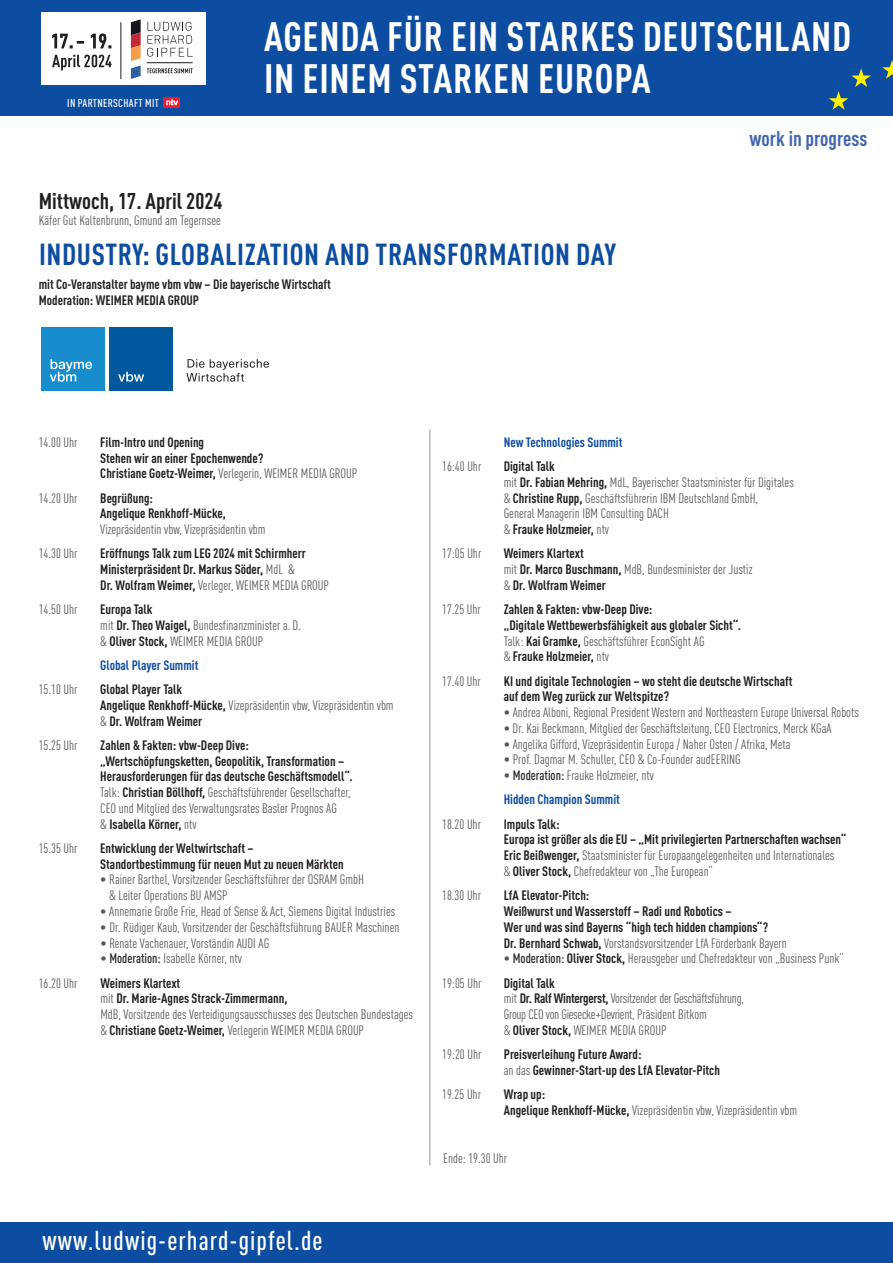
<style>
.page{position:relative;width:893px;height:1263px;background:#fff}
.page>*{position:absolute;margin:0;border:0;box-sizing:border-box;transform-origin:0 0}
.t1{font:700 condensed 40.5px/42px "DIN Pro";letter-spacing:.02em;color:#fff}
.t2{font:700 condensed 30px "DIN Pro";letter-spacing:.02em;color:#0d4da1}
.t3{font:500 condensed 27px "DIN Pro";letter-spacing:.04em;color:#fff}
.t4{font:700 condensed 22.5px "DIN Pro";color:#231f20}
.t5{font:700 condensed 21px "DIN Pro";color:#4365b0}
.t6{font:700 condensed 13.5px/15.8px "DIN Pro";color:#231f20}
.t7{font:condensed 13.5px/15.8px "DIN Pro";color:#57585a}
.t8{font:condensed 13.5px/15.8px "DIN Pro";letter-spacing:-.02em;color:#57585a}
.t9{font:700 condensed 13.5px "DIN Pro";color:#0d4da1}
.t10{font:500 condensed 11.25px "DIN Pro";letter-spacing:.03em;color:#fff}
.s1{font-weight:400;color:#57585a}
.s2{font-weight:700;color:#231f20}
.s3{font-weight:500;color:#231f20}
.s4{font-weight:700;color:#0d4da1}
</style>
<div class="page">
<div style="left:0;top:0;width:893px;height:116px;background:#0d4da1"></div>
<svg style="left:882px;top:60px;width:11px;height:19px"></svg>
<svg style="left:829px;top:68px;width:42px;height:42px"></svg>
<svg style="left:164px;top:97px;width:16px;height:11px"></svg>
<svg style="left:166px;top:99px;width:12px;height:6px"></svg>
<div style="left:41px;top:13px;width:165px;height:72px;background:#fff"></div>
<hr style="left:121px;top:22px;width:1px;height:57px;background:#231f20">
<svg style="left:147px;top:22px;width:46px;height:35px"></svg>
<svg style="left:131px;top:19px;width:10px;height:60px"></svg>
<hr style="left:147px;top:62px;width:46px;height:1px;background:#15161d">
<svg style="left:147px;top:68px;width:46px;height:5px"></svg>
<svg style="left:52px;top:55px;width:60px;height:15px"></svg>
<svg style="left:52px;top:33px;width:59px;height:15px"></svg>
<div style="left:0;top:1222px;width:893px;height:41px;background:#0d4da1"></div>
<hr style="left:429px;top:430px;width:1px;height:735px;background:#939598">
<div style="left:41px;top:328px;width:63px;height:63px;background:#178dce"></div>
<svg style="left:50px;top:359px;width:42px;height:23px"></svg>
<div style="left:109px;top:328px;width:64px;height:63px;background:#01589c"></div>
<svg style="left:118px;top:372px;width:26px;height:10px"></svg>
<svg style="left:187px;top:359px;width:82px;height:23px"></svg>
<p class="t10" style="left:67px;top:94px;width:93px">IN PARTNERSCHAFT MIT</p>
<h1 class="t1" style="left:264px;top:12px;width:589px">AGENDA FÜR EIN STARKES DEUTSCHLAND<br>IN EINEM STARKEN EUROPA</h1>
<h3 class="t5" style="left:750px;top:123px;width:119px">work in progress</h3>
<h3 class="t4" style="left:39px;top:184px;width:185px">Mittwoch, 17. April 2024</h3>
<p class="t7" style="left:39px;top:211px;width:183px">Käfer Gut Kaltenbrunn, Gmund am Tegernsee</p>
<h2 class="t2" style="left:39px;top:232px;width:578px">INDUSTRY: GLOBALIZATION AND TRANSFORMATION DAY</h2>
<p class="t6" style="left:39px;top:275px;width:294px">mit Co-Veranstalter bayme vbm vbw – Die bayerische Wirtschaft<br>Moderation: WEIMER MEDIA GROUP</p>
<p class="t7" style="left:39px;top:433px;width:40px">14.00 Uhr</p>
<p class="t6" style="left:100px;top:433px;width:259px">Film-Intro und Opening<br>Stehen wir an einer Epochenwende?<br>Christiane Goetz-Weimer, <span class="s1">Verlegerin, WEIMER MEDIA GROUP</span></p>
<p class="t7" style="left:39px;top:489px;width:40px">14.20 Uhr</p>
<p class="t6" style="left:100px;top:489px;width:127px">Begrüßung:<br>Angelique Renkhoff-Mücke,</p>
<p class="t7" style="left:100px;top:520px;width:167px">Vizepräsidentin vbw, Vizepräsidentin vbm</p>
<p class="t7" style="left:39px;top:545px;width:40px">14.30 Uhr</p>
<p class="t6" style="left:100px;top:544px;width:230px">Eröffnungs Talk zum LEG 2024 mit Schirmherr<br>Ministerpräsident Dr. Markus Söder, <span class="s1">MdL &amp;<br></span>Dr. Wolfram Weimer, <span class="s1">Verleger, WEIMER MEDIA GROUP</span></p>
<p class="t7" style="left:39px;top:600px;width:40px">14.50 Uhr</p>
<p class="t7" style="left:100px;top:600px;width:202px"><span class="s2">Europa Talk<br></span>mit <span class="s2">Dr. Theo Waigel,</span> Bundesfinanzminister a. D. &amp; <span class="s2">Oliver Stock,</span> WEIMER MEDIA GROUP</p>
<p class="t9" style="left:100px;top:655px;width:100px">Global Player Summit</p>
<p class="t7" style="left:39px;top:680px;width:40px">15.10 Uhr</p>
<p class="t6" style="left:100px;top:680px;width:295px">Global Player Talk<br>Angelique Renkhoff-Mücke, <span class="s1">Vizepräsidentin vbw, Vizepräsidentin vbm &amp;</span> Dr. Wolfram Weimer</p>
<p class="t7" style="left:39px;top:736px;width:40px">15.25 Uhr</p>
<p class="t6" style="left:100px;top:736px;width:254px">Zahlen &amp; Fakten: vbw-Deep Dive: „Wertschöpfungsketten, Geopolitik, Transformation – Herausforderungen für das deutsche Geschäftsmodell“.<br><span class="s1">Talk:</span> Christian Böllhoff, <span class="s1">Geschäftsführender Gesellschafter, CEO und Mitglied des Verwaltungsrates Basler Prognos AG<br>&amp;</span> Isabella Körner, <span class="s1">ntv</span></p>
<p class="t7" style="left:39px;top:839px;width:40px">15.35 Uhr</p>
<p class="t6" style="left:100px;top:839px;width:245px">Entwicklung der Weltwirtschaft –<br>Standortbestimmung für neuen Mut zu neuen Märkten</p>
<p class="t7" style="left:109px;top:871px;width:256px;text-indent:-9px">• Rainer Barthel, Vorsitzender Geschäftsführer der OSRAM GmbH &amp; Leiter Operations BU AMSP</p>
<p class="t7" style="left:100px;top:902px;width:296px">• Annemarie Große Frie, Head of Sense &amp; Act, Siemens Digital Industries</p>
<p class="t7" style="left:100px;top:918px;width:301px">• Dr. Rüdiger Kaub, Vorsitzender der Geschäftsführung BAUER Maschinen</p>
<p class="t7" style="left:100px;top:934px;width:171px">• Renate Vachenauer, Vorständin AUDI AG</p>
<p class="t7" style="left:100px;top:950px;width:143px">• <span class="s3">Moderation:</span> Isabelle Körner, ntv</p>
<p class="t7" style="left:39px;top:974px;width:40px">16.20 Uhr</p>
<p class="t7" style="left:100px;top:974px;width:314px"><span class="s2">Weimers Klartext<br></span>mit <span class="s2">Dr. Marie-Agnes Strack-Zimmermann,<br></span>MdB, Vorsitzende des Verteidigungsausschusses des Deutschen Bundestages &amp; <span class="s2">Christiane Goetz-Weimer,</span> Verlegerin WEIMER MEDIA GROUP</p>
<h3 class="t3" style="left:43px;top:1221px;width:282px">www.ludwig-erhard-gipfel.de</h3>
<p class="t9" style="left:504px;top:432px;width:120px">New Technologies Summit</p>
<p class="t7" style="left:442px;top:457px;width:41px">16:40 Uhr</p>
<p class="t7" style="left:504px;top:457px;width:292px"><span class="s2">Digital Talk<br></span>mit <span class="s2">Dr. Fabian Mehring,</span> MdL, Bayerischer Staatsminister für Digitales &amp; <span class="s2">Christine Rupp,</span> Geschäftsführerin IBM Deutschland GmbH,<br>General Managerin IBM Consulting DACH<br>&amp; <span class="s2">Frauke Holzmeier,</span> ntv</p>
<p class="t7" style="left:442px;top:545px;width:41px">17:05 Uhr</p>
<p class="t6" style="left:504px;top:544px;width:250px">Weimers Klartext<br><span class="s1">mit</span> Dr. Marco Buschmann, <span class="s1">MdB, Bundesminister der Justiz &amp;</span> Dr. Wolfram Weimer</p>
<p class="t7" style="left:442px;top:600px;width:40px">17.25 Uhr</p>
<p class="t6" style="left:504px;top:600px;width:239px">Zahlen &amp; Fakten: vbw-Deep Dive:<br>„Digitale Wettbewerbsfähigkeit aus globaler Sicht“.<br><span class="s1">Talk:</span> Kai Gramke, <span class="s1">Geschäftsführer EconSight AG<br>&amp;</span> Frauke Holzmeier, <span class="s1">ntv</span></p>
<p class="t7" style="left:442px;top:672px;width:40px">17.40 Uhr</p>
<p class="t6" style="left:504px;top:672px;width:290px">KI und digitale Technologien – wo steht die deutsche Wirtschaft auf dem Weg zurück zur Weltspitze?</p>
<p class="t7" style="left:504px;top:703px;width:357px">• Andrea Alboni, Regional President Western and Northeastern Europe Universal Robots</p>
<p class="t7" style="left:504px;top:719px;width:329px">• Dr. Kai Beckmann, Mitglied der Geschäftsleitung, CEO Electronics, Merck KGaA</p>
<p class="t7" style="left:504px;top:735px;width:288px">• Angelika Gifford, Vizepräsidentin Europa / Naher Osten / Afrika, Meta</p>
<p class="t7" style="left:504px;top:751px;width:239px">• Prof. Dagmar M. Schuller, CEO &amp; Co-Founder audEERING</p>
<p class="t7" style="left:504px;top:762px;width:151px;line-height:24.3px">• <span class="s3">Moderation:</span> Frauke Holzmeier, ntv<br><span class="s4">Hidden Champion Summit</span></p>
<p class="t7" style="left:442px;top:815px;width:40px">18.20 Uhr</p>
<p class="t6" style="left:504px;top:815px;width:344px">Impuls Talk:<br>Europa ist größer als die EU – „Mit privilegierten Partnerschaften wachsen“ Eric Beißwenger, <span class="s1">Staatsminister für Europaangelegenheiten und Internationales<br>&amp;</span> Oliver Stock, <span class="s1">Chefredakteur von „The European“</span></p>
<p class="t7" style="left:442px;top:886px;width:40px">18.30 Uhr</p>
<p class="t6" style="left:504px;top:886px;width:284px">LfA Elevator-Pitch:<br>Weißwurst und Wasserstoff – Radi und Robotics –<br>Wer und was sind Bayerns “high tech hidden champions“?<br>Dr. Bernhard Schwab, <span class="s1">Vorstandsvorsitzender LfA Förderbank Bayern</span></p>
<p class="t7" style="left:504px;top:950px;width:342px">• <span class="s3">Moderation:</span> <span class="s2">Oliver Stock,</span> Herausgeber und Chefredakteur von „Business Punk“</p>
<p class="t7" style="left:442px;top:974px;width:41px">19:05 Uhr</p>
<p class="t8" style="left:504px;top:974px;width:242px"><span class="s2">Digital Talk<br></span>mit <span class="s2">Dr. Ralf Wintergerst,</span> Vorsitzender der Geschäftsführung, Group CEO von Giesecke+Devrient, Präsident Bitkom<br>&amp; <span class="s2">Oliver Stock,</span> WEIMER MEDIA GROUP</p>
<p class="t7" style="left:442px;top:1045px;width:41px">19:20 Uhr</p>
<p class="t6" style="left:504px;top:1045px;width:218px">Preisverleihung Future Award:<br><span class="s1">an das</span> Gewinner-Start-up des LfA Elevator-Pitch</p>
<p class="t7" style="left:442px;top:1085px;width:40px">19.25 Uhr</p>
<p class="t7" style="left:504px;top:1085px;width:295px"><span class="s2">Wrap up:<br>Angelique Renkhoff-Mücke,</span> Vizepräsidentin vbw, Vizepräsidentin vbm</p>
<p class="t7" style="left:443px;top:1150px;width:66px">Ende: 19.30 Uhr</p>
</div>
